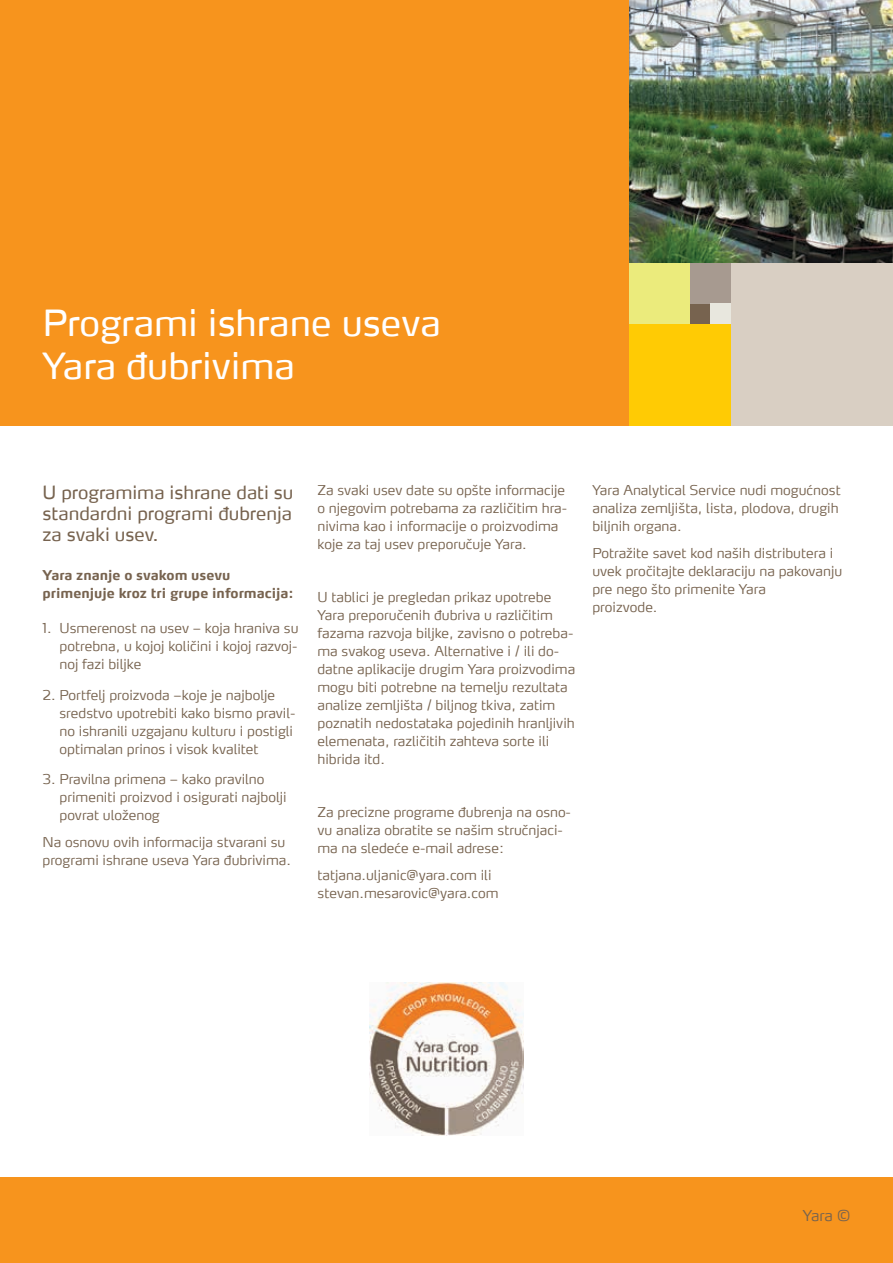
<style>
.page{position:relative;width:893px;height:1263px;background:#fff}
.page>*{position:absolute;margin:0;border:0;box-sizing:border-box;transform-origin:0 0}
.t1{font:36px/43.2px "Max CELF";color:#fff}
.t2{font:18px/21px "Max CELF";color:#77634f;text-align:justify}
.t3{font:300 15px "Max CELF";color:#77634f}
.t4{font:300 13.5px/18px "Max CELF";color:#77634f}
.t5{font:700 13.5px/18px "Max CELF";color:#77634f}
</style>
<div class="page">
<img style="left:370px;top:982px;width:153px;height:154px">
<div style="left:0;top:0;width:893px;height:425px;background:#f7941d"></div>
<div style="left:0;top:1178px;width:893px;height:85px;background:#f7941d"></div>
<img style="left:630px;top:0;width:263px;height:263px">
<div style="left:731px;top:263px;width:162px;height:162px;background:#d9cfc3"></div>
<div style="left:690px;top:304px;width:21px;height:20px;background:#77634f"></div>
<div style="left:690px;top:263px;width:41px;height:41px;background:#a79a90"></div>
<div style="left:630px;top:263px;width:60px;height:61px;background:#ebeb7c"></div>
<div style="left:630px;top:324px;width:101px;height:101px;background:#ffcb04"></div>
<div style="left:711px;top:304px;width:20px;height:20px;background:#e8e7de"></div>
<h1 class="t1" style="left:43px;top:301px;width:400px">Programi ishrane useva<br>Yara đubrivima</h1>
<h2 class="t2" style="left:43px;top:481px;width:252px">U programima ishrane dati su standardni programi đubrenja za svaki usev.</h2>
<p class="t5" style="left:43px;top:566px;width:253px">Yara znanje o svakom usevu primenjuje kroz tri grupe informacija:</p>
<p class="t4" style="left:60px;top:619px;width:240px;text-align:justify;text-indent:-17px">1. Usmerenost na usev – koja hraniva su potrebna, u kojoj količini i kojoj razvoj&shy;noj fazi biljke</p>
<p class="t4" style="left:60px;top:685px;width:238px;text-indent:-17px">2. Portfelj proizvoda –koje je najbolje sredstvo upotrebiti kako bismo pravil&shy;no ishranili uzgajanu kulturu i postigli optimalan prinos i visok kvalitet</p>
<p class="t4" style="left:60px;top:770px;width:229px;text-indent:-17px">3. Pravilna primena – kako pravilno primeniti proizvod i osigurati najbolji povrat uloženog</p>
<p class="t4" style="left:43px;top:833px;width:250px">Na osnovu ovih informacija stvarani su programi ishrane useva Yara đubrivima.</p>
<p class="t4" style="left:317px;top:481px;width:251px">Za svaki usev date su opšte informacije o njegovim potrebama za različitim hra&shy;nivima kao i informacije o proizvodima koje za taj usev preporučuje Yara.</p>
<p class="t4" style="left:317px;top:588px;width:259px">U tablici je pregledan prikaz upotrebe Yara preporučenih đubriva u različitim fazama razvoja biljke, zavisno o potreba&shy;ma svakog useva. Alternative i / ili do&shy;datne aplikacije drugim Yara proizvodima mogu biti potrebne na temelju rezultata analize zemljišta / biljnog tkiva, zatim poznatih nedostataka pojedinih hranljivih elemenata, različitih zahteva sorte ili hibrida itd.</p>
<p class="t4" style="left:317px;top:803px;width:255px">Za precizne programe đubrenja na osno&shy;vu analiza obratite se našim stručnjaci&shy;ma na sledeće e-mail adrese:</p>
<p class="t4" style="left:317px;top:865px;width:182px">tatjana.uljanic@yara.com ili stevan.mesarovic@yara.com</p>
<p class="t4" style="left:592px;top:481px;width:250px">Yara Analytical Service nudi mogućnost analiza zemljišta, lista, plodova, drugih biljnih organa.</p>
<p class="t4" style="left:592px;top:543px;width:251px">Potražite savet kod naših distributera i uvek pročitajte deklaraciju na pakovanju pre nego što primenite Yara<br>proizvode.</p>
<p class="t3" style="left:803px;top:1207px;width:49px">Yara ©</p>
</div>
